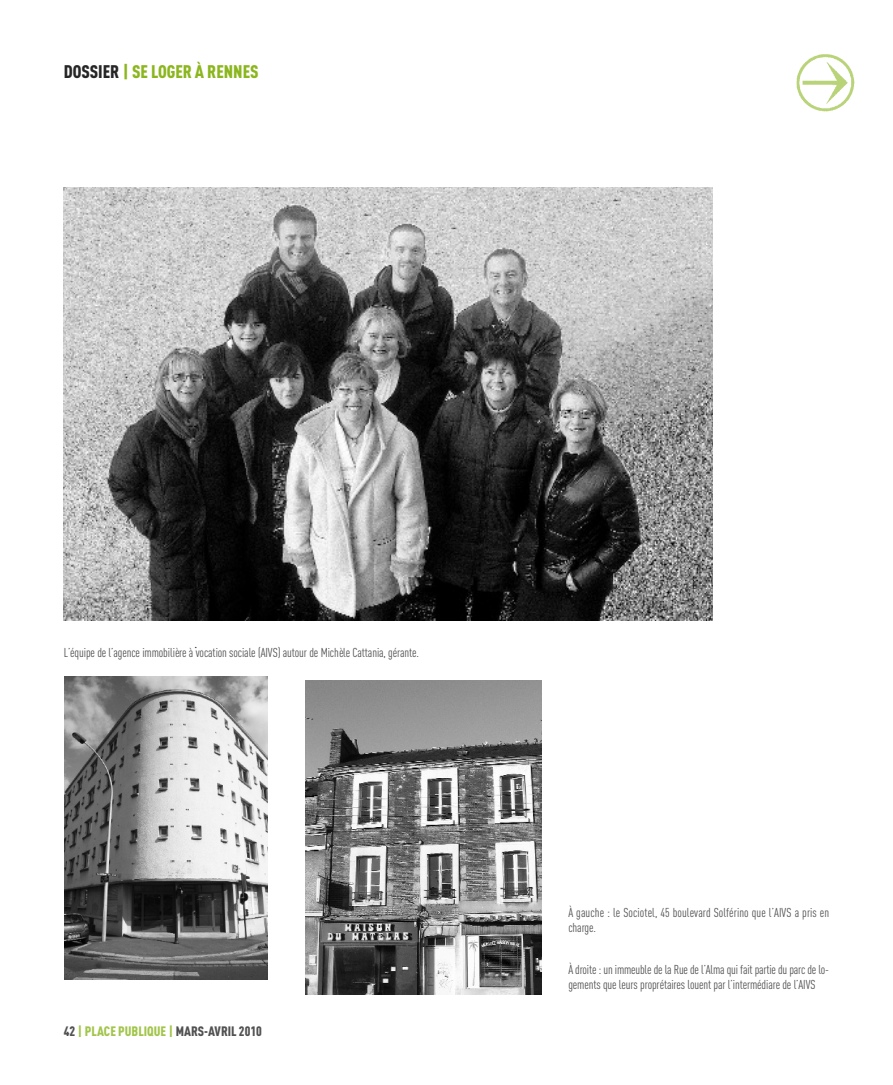
<style>
.page{position:relative;width:893px;height:1085px;background:#fff}
.page>*{position:absolute;margin:0;border:0;box-sizing:border-box;transform-origin:0 0}
.t1{font:900 18px "DIN Cond";color:#8bb61e}
.t2{font:14.1px "Electra LT";color:#272627}
.t3{font:900 13.5px "DIN Cond";color:#525152}
.t4{font:12.75px/15px "DIN Cond";letter-spacing:-.005em;color:#525152}
.s1{color:#272627}
.s2{color:#a2c54b}
</style>
<div class="page">
<img style="left:796px;top:54px;width:59px;height:58px">
<img style="left:65px;top:676px;width:202px;height:303px">
<img style="left:64px;top:187px;width:648px;height:433px">
<img style="left:305px;top:680px;width:237px;height:314px">
<h1 class="t1" style="left:64px;top:60px;width:196px"><span class="s1">DOSSIER</span> | SE LOGER À RENNES</h1>
<p class="t4" style="left:64px;top:644px;width:357px">L’équipe de l’agence immobilière à vocation sociale (AIVS) autour de Michèle Cattania, gérante.</p>
<p class="t2" style="left:194px;top:637px;width:5px">.</p>
<p class="t3" style="left:64px;top:1022px;width:200px">42 <span class="s2">| PLACE PUBLIQUE |</span> MARS-AVRIL 2010</p>
<p class="t4" style="left:568px;top:904px;width:262px">À gauche : le Sociotel, 45 boulevard Solférino que l’AIVS a pris en charge.</p>
<p class="t4" style="left:568px;top:961px;width:262px">À droite : un immeuble de la Rue de l’Alma qui fait partie du parc de lo&shy;gements que leurs proprétaires louent par l’intermédiare de l’AIVS</p>
</div>
